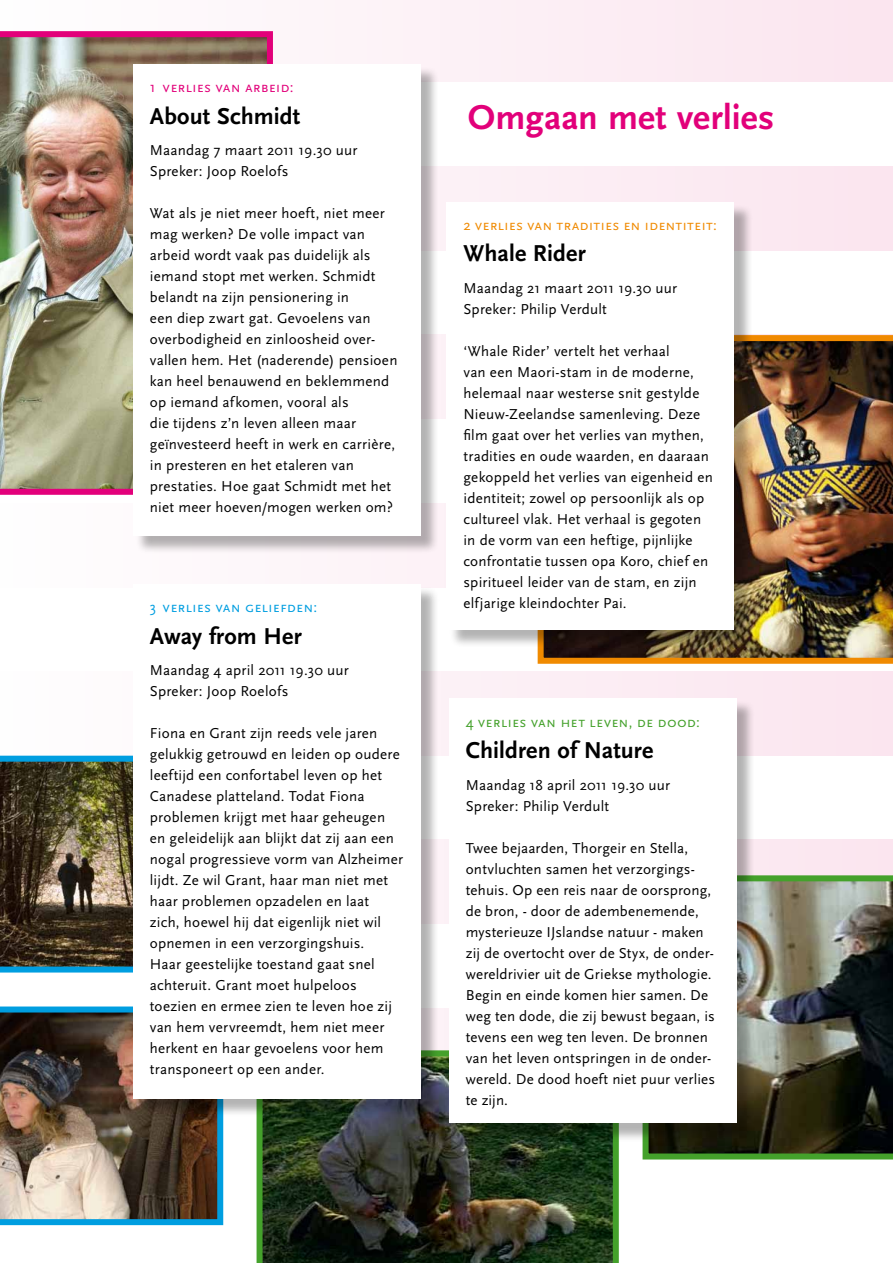
<style>
.page{position:relative;width:893px;height:1263px;background:#fff}
.page>*{position:absolute;margin:0;border:0;box-sizing:border-box;transform-origin:0 0}
.t1{font:700 36px "Scala Sans";letter-spacing:.005em;color:#e2007a}
.t2{font:700 24px "Scala Sans";letter-spacing:.005em;color:#000}
.t3{font:15px/21px "Scala Sans";letter-spacing:.015em;color:#000}
.t4{font:15px "Scala Sans Caps";letter-spacing:.01em;color:#f08a00}
.t5{font:15px "Scala Sans Caps";letter-spacing:.015em;color:#44a12b}
.t6{font:15px "Scala Sans Caps";color:#009ee0}
.t7{font:15px "Scala Sans Caps";letter-spacing:.01em;color:#e2007a}
.s1{font-family:"Scala Sans"}
</style>
<div class="page">
<div style="left:0;top:840px;width:893px;height:84px;background:#fbe5ef"></div>
<div style="left:0;top:671px;width:893px;height:85px;background:linear-gradient(to bottom,#fceff5,#fdf2f7)"></div>
<div style="left:0;top:503px;width:893px;height:84px;background:#fefafc"></div>
<div style="left:0;top:166px;width:893px;height:84px;background:#fbe5ef"></div>
<div style="left:0;top:0;width:893px;height:82px;background:linear-gradient(to right,#fefefe,#fbe5ef)"></div>
<img style="left:0;top:1006px;width:223px;height:219px">
<img style="left:0;top:31px;width:273px;height:464px">
<img style="left:538px;top:335px;width:355px;height:329px">
<img style="left:0;top:756px;width:133px;height:216px">
<img style="left:257px;top:1050px;width:362px;height:213px">
<img style="left:643px;top:875px;width:250px;height:284px">
<div style="left:135px;top:66px;width:304px;height:488px;background:#000;opacity:.3"></div>
<div style="left:133px;top:64px;width:288px;height:471px;background:#fff"></div>
<div style="left:135px;top:586px;width:304px;height:531px;background:#000;opacity:.3"></div>
<div style="left:133px;top:584px;width:288px;height:514px;background:#fff"></div>
<div style="left:451px;top:700px;width:304px;height:442px;background:#000;opacity:.3"></div>
<div style="left:449px;top:698px;width:288px;height:425px;background:#fff"></div>
<div style="left:449px;top:204px;width:304px;height:444px;background:#000;opacity:.3"></div>
<div style="left:446px;top:202px;width:288px;height:427px;background:#fff"></div>
<p class="t7" style="left:150px;top:79px;width:145px"><span class="s1">1</span> verlies van arbeid:</p>
<h2 class="t2" style="left:150px;top:103px;width:152px">About Schmidt</h2>
<p class="t3" style="left:150px;top:140px;width:209px">Maandag 7 maart 2011 19.30 uur<br>Spreker: Joop Roelofs</p>
<p class="t3" style="left:150px;top:203px;width:249px">Wat als je niet meer hoeft, niet meer mag werken? De volle impact van arbeid wordt vaak pas duidelijk als iemand stopt met werken. Schmidt belandt na zijn pensionering in<br>een diep zwart gat. Gevoelens van overbodigheid en zinloosheid over&shy;vallen hem. Het (naderende) pensioen kan heel benauwend en beklemmend op iemand afkomen, vooral als<br>die tijdens z’n leven alleen maar geïnvesteerd heeft in werk en carrière, in presteren en het etaleren van prestaties. Hoe gaat Schmidt met het niet meer hoeven/mogen werken om?</p>
<p class="t6" style="left:150px;top:599px;width:169px"><span class="s1">3</span> verlies van geliefden:</p>
<h2 class="t2" style="left:150px;top:623px;width:154px">Away from Her</h2>
<p class="t3" style="left:150px;top:660px;width:200px">Maandag 4 april 2011 19.30 uur<br>Spreker: Joop Roelofs</p>
<p class="t3" style="left:150px;top:723px;width:255px">Fiona en Grant zijn reeds vele jaren gelukkig getrouwd en leiden op oudere leeftijd een confortabel leven op het Canadese platteland. Todat Fiona problemen krijgt met haar geheugen en geleidelijk aan blijkt dat zij aan een nogal progressieve vorm van Alzheimer lijdt. Ze wil Grant, haar man niet met haar problemen opzadelen en laat<br>zich, hoewel hij dat eigenlijk niet wil opnemen in een verzorgingshuis.<br>Haar geestelijke toestand gaat snel achteruit. Grant moet hulpeloos toezien en ermee zien te leven hoe zij van hem vervreemdt, hem niet meer herkent en haar gevoelens voor hem transponeert op een ander.</p>
<h1 class="t1" style="left:468px;top:98px;width:308px">Omgaan met verlies</h1>
<p class="t4" style="left:463px;top:217px;width:255px"><span class="s1">2</span> verlies van tradities en identiteit:</p>
<h2 class="t2" style="left:463px;top:241px;width:124px">Whale Rider</h2>
<p class="t3" style="left:463px;top:278px;width:215px">Maandag 21 maart 2011 19.30 uur<br>Spreker: Philip Verdult</p>
<p class="t3" style="left:463px;top:341px;width:251px">‘Whale Rider’ vertelt het verhaal<br>van een Maori-stam in de moderne, helemaal naar westerse snit gestylde Nieuw-Zeelandse samenleving. Deze film gaat over het verlies van mythen, tradities en oude waarden, en daaraan gekoppeld het verlies van eigenheid en identiteit; zowel op persoonlijk als op cultureel vlak. Het verhaal is gegoten in de vorm van een heftige, pijnlijke confrontatie tussen opa Koro, chief en spiritueel leider van de stam, en zijn elfjarige kleindochter Pai.</p>
<p class="t5" style="left:466px;top:714px;width:236px"><span class="s1">4</span> verlies van het leven, de dood:</p>
<h2 class="t2" style="left:466px;top:737px;width:189px">Children of Nature</h2>
<p class="t3" style="left:466px;top:775px;width:206px">Maandag 18 april 2011 19.30 uur<br>Spreker: Philip Verdult</p>
<p class="t3" style="left:466px;top:838px;width:251px">Twee bejaarden, Thorgeir en Stella, ontvluchten samen het verzorgings&shy;tehuis. Op een reis naar de oorsprong, de bron, - door de adembenemende, mysterieuze IJslandse natuur - maken zij de overtocht over de Styx, de onder&shy;wereldrivier uit de Griekse mythologie.<br>Begin en einde komen hier samen. De weg ten dode, die zij bewust begaan, is tevens een weg ten leven. De bronnen van het leven ontspringen in de onder&shy;wereld. De dood hoeft niet puur verlies te zijn.</p>
</div>
